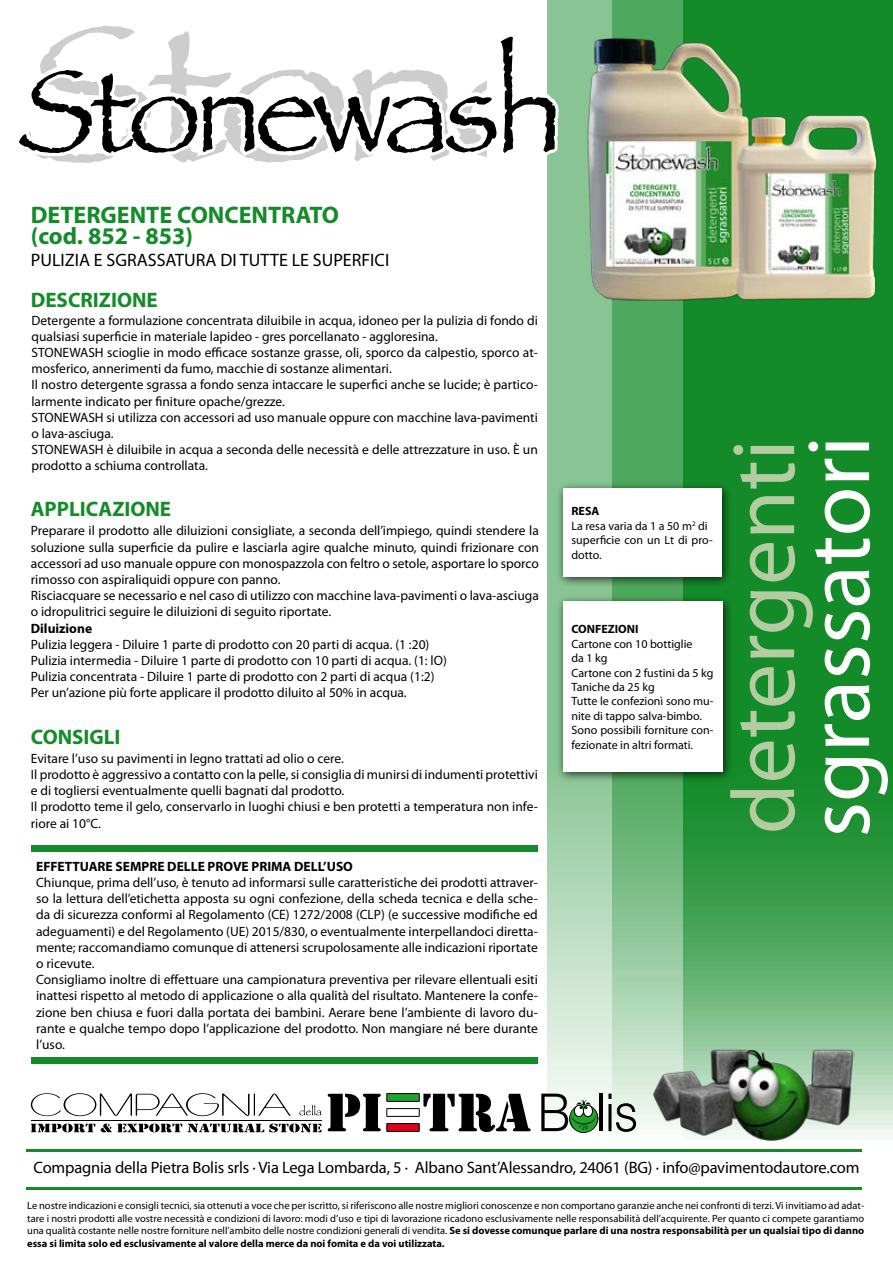
<style>
.page{position:relative;width:893px;height:1263px;background:#fff}
.page>*{position:absolute;margin:0;border:0;box-sizing:border-box;transform-origin:0 0}
.t1{font:120.9px "Papyrus";letter-spacing:-.05em;color:#000}
.t2{font:90px "Myriad Pro";color:#fff}
.t3{font:90px "Myriad Pro";color:#b4cca2}
.t4{font:700 24px/21px "Myriad Pro";color:#148b29}
.t5{font:700 21px "Myriad Pro";color:#148b29}
.t6{font:18px "Myriad Pro";color:#000}
.t7{font:16.5px "Myriad Pro";letter-spacing:-.01em;color:#000}
.t8{font:13.5px/16.2px "Myriad Pro";color:#000}
.t9{font:700 13.5px "Myriad Pro";color:#000}
.t10{font:12px/14.4px "Myriad Pro";color:#000}
.t11{font:700 12px "Myriad Pro";color:#000}
.t12{font:10.5px/12.6px "Myriad Pro";color:#000;text-align:justify}
.s1{font-weight:700}
</style>
<div class="page">
<svg style="left:548px;top:0;width:64px;height:1190px;background:#add6b4"></svg>
<svg style="left:612px;top:0;width:71px;height:1190px;background:#83c28e"></svg>
<svg style="left:683px;top:0;width:210px;height:1190px;background:#389c4a"></svg>
<svg style="left:22px;top:29px;width:542px;height:193px"></svg>
<hr style="left:600px;top:1093px;width:3px;height:38px;background:#000">
<svg style="left:608px;top:1093px;width:28px;height:39px"></svg>
<svg style="left:299px;top:1105px;width:22px;height:10px"></svg>
<svg style="left:31px;top:1123px;width:64px;height:9px"></svg>
<svg style="left:101px;top:1123px;width:81px;height:9px"></svg>
<svg style="left:188px;top:1123px;width:133px;height:9px"></svg>
<svg style="left:328px;top:1094px;width:53px;height:37px"></svg>
<svg style="left:423px;top:1094px;width:108px;height:38px"></svg>
<hr style="left:31px;top:1120px;width:291px;height:1px;background:#000">
<svg style="left:31px;top:1093px;width:260px;height:23px"></svg>
<div style="left:387px;top:1093px;width:32px;height:8px;background:#1fa22e"></div>
<div style="left:387px;top:1093px;width:32px;height:9px;border:1px solid #000"></div>
<div style="left:387px;top:1123px;width:32px;height:8px;background:#e2001a"></div>
<div style="left:387px;top:1123px;width:32px;height:8px;border:1px solid #000"></div>
<div style="left:387px;top:1108px;width:32px;height:9px;border:1px solid #000"></div>
<svg style="left:541px;top:1093px;width:57px;height:40px"></svg>
<img style="left:652px;top:1047px;width:203px;height:94px">
<img style="left:567px;top:15px;width:319px;height:302px">
<hr style="left:27px;top:1150px;width:835px;height:2px;background:#148b29">
<div style="left:31px;top:845px;width:506px;height:6px;background:#148b29"></div>
<div style="left:31px;top:1057px;width:506px;height:6px;background:#148b29"></div>
<hr style="left:27px;top:1187px;width:835px;height:2px;background:#148b29">
<div style="left:556px;top:481px;width:176px;height:106px;background:#000;opacity:.75"></div>
<div style="left:563px;top:488px;width:158px;height:89px;background:#fff"></div>
<div style="left:556px;top:594px;width:177px;height:188px;background:#000;opacity:.75"></div>
<div style="left:563px;top:601px;width:159px;height:171px;background:#fff"></div>
<h1 class="t1" style="left:18px;top:38px;width:546px">Stonewash</h1>
<h3 class="t4" style="left:31px;top:204px;width:310px">DETERGENTE CONCENTRATO (cod. 852 - 853)</h3>
<h3 class="t6" style="left:31px;top:249px;width:360px">PULIZIA E SGRASSATURA DI TUTTE LE SUPERFICI</h3>
<h3 class="t5" style="left:31px;top:286px;width:128px">DESCRIZIONE</h3>
<p class="t8" style="left:31px;top:312px;width:508px">Detergente a formulazione concentrata diluibile in acqua, idoneo per la pulizia di fondo di qualsiasi superficie in materiale lapideo - gres porcellanato - aggIoresina.<br>STONEWASH scioglie in modo efficace sostanze grasse, oli, sporco da calpestio, sporco at&shy;mosferico, annerimenti da fumo, macchie di sostanze alimentari.<br>Il nostro detergente sgrassa a fondo senza intaccare le superfici anche se lucide; è partico&shy;larmente indicato per finiture opache/grezze.<br>STONEWASH si utilizza con accessori ad uso manuale oppure con macchine lava-pavimenti o lava-asciuga.<br>STONEWASH è diluibile in acqua a seconda delle necessità e delle attrezzature in uso. È un prodotto a schiuma controllata.</p>
<h3 class="t5" style="left:31px;top:496px;width:142px">APPLICAZIONE</h3>
<p class="t8" style="left:31px;top:522px;width:510px">Preparare il prodotto alle diluizioni consigliate, a seconda dell’impiego, quindi stendere la soluzione sulla superficie da pulire e lasciarla agire qualche minuto, quindi frizionare con accessori ad uso manuale oppure con monospazzola con feltro o setole, asportare lo sporco rimosso con aspiraliquidi oppure con panno.<br>Risciacquare se necessario e nel caso di utilizzo con macchine lava-pavimenti o lava-asciuga o idropulitrici seguire le diluizioni di seguito riportate.</p>
<p class="t9" style="left:31px;top:619px;width:63px">Diluizione</p>
<p class="t8" style="left:31px;top:636px;width:418px">Pulizia leggera - Diluire 1 parte di prodotto con 20 parti di acqua. (1 :20)<br>Pulizia intermedia - Diluire 1 parte di prodotto con 10 parti di acqua. (1: lO)<br>Pulizia concentrata - Diluire 1 parte di prodotto con 2 parti di acqua (1:2)<br>Per un’azione più forte applicare il prodotto diluito al 50% in acqua.</p>
<h3 class="t5" style="left:31px;top:723px;width:91px">CONSIGLI</h3>
<p class="t8" style="left:31px;top:750px;width:509px">Evitare l’uso su pavimenti in legno trattati ad olio o cere.<br>Il prodotto è aggressivo a contatto con la pelle, si consiglia di munirsi di indumenti protettivi e di togliersi eventualmente quelli bagnati dal prodotto.<br>Il prodotto teme il gelo, conservarlo in luoghi chiusi e ben protetti a temperatura non infe&shy;riore ai 10°C.</p>
<p class="t9" style="left:36px;top:857px;width:318px">EFFETTUARE SEMPRE DELLE PROVE PRIMA DELL’USO</p>
<p class="t8" style="left:36px;top:874px;width:503px">Chiunque, prima dell’uso, è tenuto ad informarsi sulle caratteristiche dei prodotti attraver&shy;so la lettura dell’etichetta apposta su ogni confezione, della scheda tecnica e della sche&shy;da di sicurezza conformi al Regolamento (CE) 1272/2008 (CLP) (e successive modifiche ed adeguamenti) e del Regolamento (UE) 2015/830, o eventualmente interpellandoci diretta&shy;mente; raccomandiamo comunque di attenersi scrupolosamente alle indicazioni riportate o ricevute.<br>Consigliamo inoltre di effettuare una campionatura preventiva per rilevare ellentuali esiti inattesi rispetto al metodo di applicazione o alla qualità del risultato. Mantenere la confe&shy;zione ben chiusa e fuori dalla portata dei bambini. Aerare bene l’ambiente di lavoro du&shy;rante e qualche tempo dopo l’applicazione del prodotto. Non mangiare né bere durante l’uso.</p>
<p class="t10" style="left:571px;top:504px;width:143px"><span class="s1">RESA<br></span>La resa varia da 1 a 50 m<sup>2</sup> di superficie con un Lt di pro&shy;dotto.</p>
<p class="t11" style="left:571px;top:622px;width:69px">CONFEZIONI</p>
<p class="t10" style="left:571px;top:636px;width:144px">Cartone con 10 bottiglie<br>da 1 kg<br>Cartone con 2 fustini da 5 kg<br>Taniche da 25 kg<br>Tutte le confezionì sono mu&shy;nite di tappo salva-bimbo.<br>Sono possibili forniture con&shy;fezionate in altri formati.</p>
<h2 class="t2" style="left:783px;top:837px;width:403px;rotate:-90deg">sgrassatori</h2>
<h2 class="t3" style="left:708px;top:834px;width:396px;rotate:-90deg">detergenti</h2>
<p class="t7" style="left:34px;top:1157px;width:827px">Compagnia della Pietra Bolis srls · Via Lega Lombarda, 5 · Albano Sant’Alessandro, 24061 (BG) · info@pavimentodautore.com</p>
<p class="t12" style="left:27px;top:1199px;width:839px">Le nostre indicazioni e consigli tecnici, sia ottenuti a voce che per iscritto, si riferiscono alle nostre migliori conoscenze e non comportano garanzie anche nei confronti di terzi. Vi invitiamo ad adat&shy;tare i nostri prodotti alle vostre necessità e condizioni di lavoro: modi d’uso e tipi di lavorazione ricadono esclusivamente nelle responsabilità dell’acquirente. Per quanto ci compete garantiamo una qualità costante nelle nostre forniture nell’ambito delle nostre condizioni generali di vendita. <span class="s1">Se si dovesse comunque parlare di una nostra responsabilità per un qualsiai tipo di danno essa si limita solo ed esclusivamente al valore della merce da noi fomita e da voi utilizzata.</span></p>
</div>
